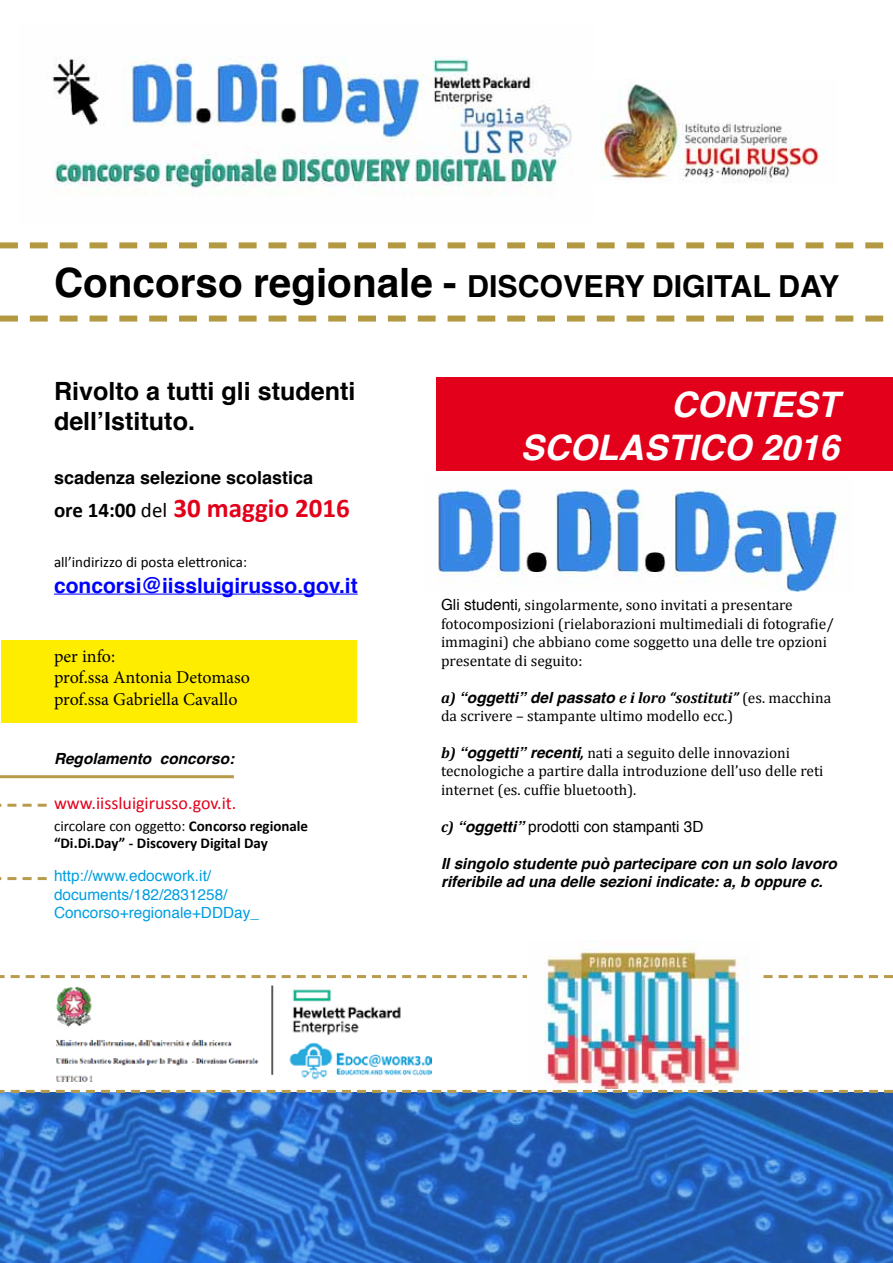
<style>
.page{position:relative;width:893px;height:1263px;background:#fff}
.page>*{position:absolute;margin:0;border:0;box-sizing:border-box;transform-origin:0 0}
.t1{font:italic 700 35.1px/42.2px "Helvetica";color:#fff;text-align:right}
.t2{font:700 30.3px "Helvetica";color:#000}
.t3{font:700 27px "Calibri";color:#e2001a}
.t4{font:700 25.2px/30.2px "Helvetica";color:#000}
.t5{font:700 21px "Helvetica";color:#00f}
.t6{font:18px/21.6px "Minion Pro";color:#000}
.t7{font:700 18px "Helvetica";color:#000}
.t8{font:18px "Calibri";color:#e2001a}
.t9{font:15.3px/18.5px "Cambria";color:#000}
.t10{font:italic 700 15.3px/18.5px "Helvetica";color:#000}
.t11{font:15.3px/18.5px "Helvetica";color:#009ee0}
.t12{font:15.3px "Helvetica";color:#000}
.t13{font:700 15px/17px "Calibri";color:#000}
.t14{font:15px "Calibri";color:#000}
.s1{font-size:40.5px}
.s2{font-size:21px;color:#000}
.s3{font-weight:400;font-size:21px;color:#000}
.s4{font-weight:400}
.s5{font-family:"Helvetica"}
.s6{font-weight:700;font-style:italic}
.s7{font-family:"Helvetica";font-weight:700;font-style:italic}
.s8{font-family:"Cambria";font-weight:700;font-style:italic}
</style>
<div class="page">
<div style="left:437px;top:377px;width:455px;height:94px;background:#e2001a"></div>
<div style="left:1px;top:640px;width:355px;height:83px;background:#ffed00"></div>
<hr style="left:54px;top:594px;width:304px;height:1px;background:#00f">
<img style="left:601px;top:84px;width:224px;height:99px">
<img style="left:55px;top:985px;width:377px;height:97px">
<hr style="left:271px;top:985px;width:2px;height:90px;background:#000">
<img style="left:0;top:1093px;width:892px;height:170px">
<svg style="left:0;top:975px;width:892px;height:3px"></svg>
<hr style="left:0;top:775px;width:234px;height:3px;background:#b89b4b">
<svg style="left:0;top:804px;width:47px;height:3px"></svg>
<svg style="left:0;top:877px;width:47px;height:3px"></svg>
<svg style="left:0;top:1090px;width:892px;height:3px"></svg>
<svg style="left:0;top:316px;width:884px;height:6px"></svg>
<img style="left:527px;top:940px;width:232px;height:148px">
<img style="left:52px;top:56px;width:520px;height:139px">
<img style="left:437px;top:488px;width:404px;height:103px">
<svg style="left:0;top:242px;width:884px;height:6px"></svg>
<h2 class="t2" style="left:54px;top:274px;width:787px"><span class="s1">Concorso regionale -</span> DISCOVERY DIGITAL DAY</h2>
<h3 class="t4" style="left:54px;top:378px;width:303px">Rivolto a tutti gli studenti dell’Istituto.</h3>
<p class="t7" style="left:54px;top:471px;width:261px">scadenza selezione scolastica</p>
<h3 class="t3" style="left:54px;top:491px;width:297px"><span class="s2">ore 14:00</span> <span class="s3">del</span> 30 maggio 2016</h3>
<p class="t14" style="left:54px;top:553px;width:195px">all’indirizzo di posta elettronica:</p>
<h3 class="t5" style="left:54px;top:576px;width:305px">concorsi@iissluigirusso.gov.it</h3>
<p class="t6" style="left:54px;top:645px;width:197px">per info:<br>prof.ssa Antonia Detomaso prof.ssa Gabriella Cavallo</p>
<p class="t10" style="left:54px;top:751px;width:182px">Regolamento concorso:</p>
<p class="t8" style="left:54px;top:791px;width:184px">www.iissluigirusso.gov.it.</p>
<p class="t13" style="left:54px;top:817px;width:256px"><span class="s4">circolare con oggetto:</span> Concorso regionale “Di.Di.Day” - Discovery Digital Day</p>
<p class="t11" style="left:54px;top:868px;width:207px">http://www.edocwork.it/ documents/182/2831258/<br>Concorso+regionale+DDDay_</p>
<h1 class="t1" style="left:521px;top:387px;width:320px">CONTEST<br>SCOLASTICO 2016</h1>
<p class="t9" style="left:441px;top:595px;width:394px"><span class="s5">Gli studenti</span>, singolarmente, sono invitati a presentare fotocomposizioni (rielaborazioni multimediali di fotografie/ immagini) che abbiano come soggetto una delle tre opzioni presentate di seguito:</p>
<p class="t9" style="left:441px;top:688px;width:392px"><span class="s6">a)</span> <span class="s7">“oggetti” del passato</span> <span class="s6">e i loro “sostituti”</span> (es. macchina da scrivere – stampante ultimo modello ecc.)</p>
<p class="t9" style="left:441px;top:743px;width:384px"><span class="s6">b)</span> <span class="s7">“oggetti” recenti</span><span class="s6">,</span> nati a seguito delle innovazioni tecnologiche a partire dalla introduzione dell’uso delle reti internet (es. cuffie bluetooth).</p>
<p class="t12" style="left:441px;top:820px;width:264px"><span class="s8">c)</span> <span class="s6">“oggetti”</span> prodotti con stampanti 3D</p>
<p class="t10" style="left:441px;top:855px;width:397px">Il singolo studente può partecipare con un solo lavoro riferibile ad una delle sezioni indicate: a, b oppure c.</p>
</div>
